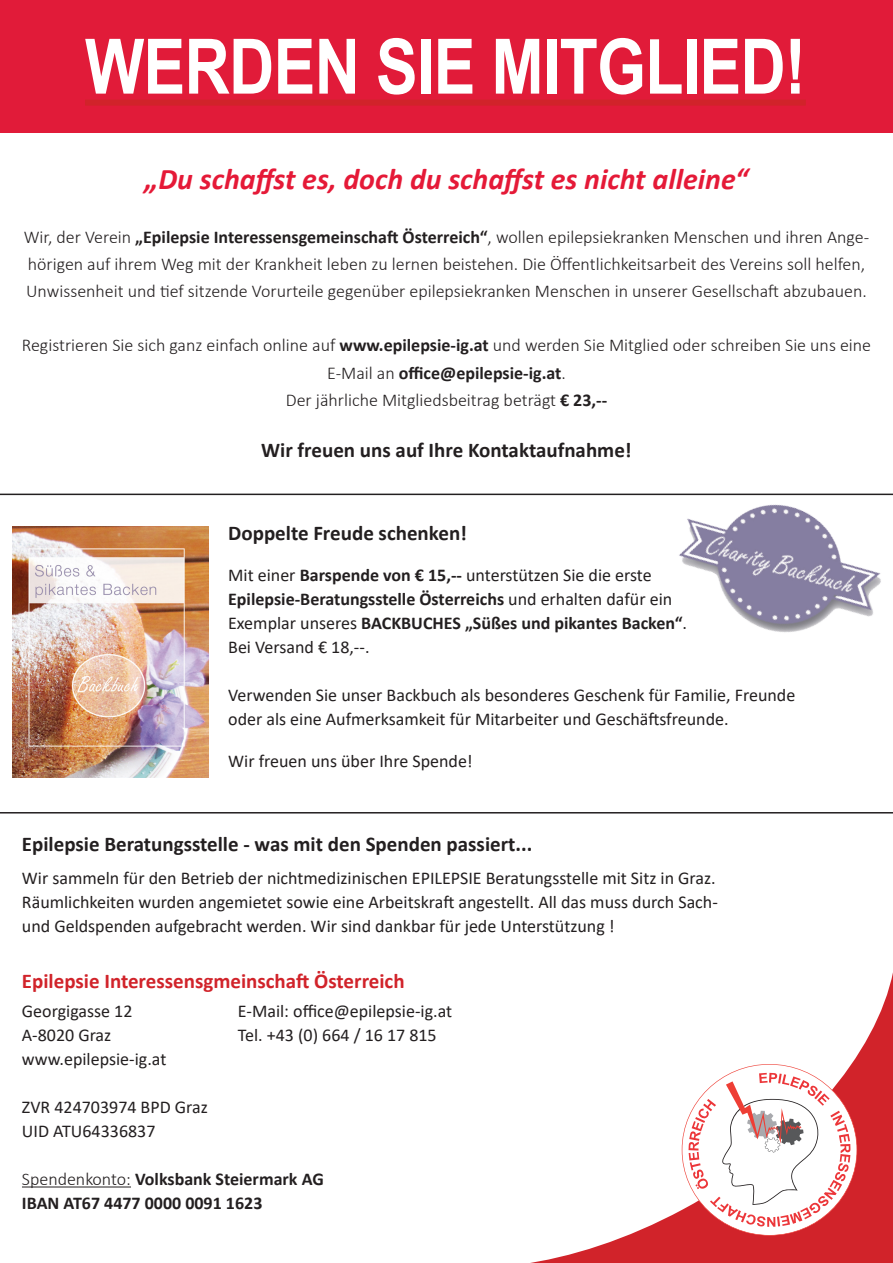
<style>
.page{position:relative;width:893px;height:1263px;background:#fff}
.page>*{position:absolute;margin:0;border:0;box-sizing:border-box;transform-origin:0 0}
.t1{font:700 76.5px "Arial Narrow";letter-spacing:-.01em;color:#fff}
.t2{font:italic 700 30px "Calibri";color:#e51937}
.t3{font:700 21px "Calibri";color:#231f20}
.t4{font:700 21px "Calibri";color:#d1232a}
.t5{font:18px "Calibri";color:#231f20}
.t6{font:300 18px/27px "Calibri";color:#231f20}
.t7{font:700 18px "Calibri";color:#231f20}
.s1{font-size:31.5px}
.s2{font-weight:700}
.s3{font-weight:400}
.s4{font-weight:300}
</style>
<div class="page">
<div style="left:0;top:0;width:893px;height:132px;background:#e11b39"></div>
<div style="left:85px;top:100px;width:721px;height:6px;background:#d1232a"></div>
<img style="left:12px;top:526px;width:196px;height:251px">
<hr style="left:0;top:494px;width:893px;height:1px;background:#231f20">
<hr style="left:0;top:812px;width:893px;height:1px;background:#231f20">
<hr style="left:22px;top:1186px;width:109px;height:1px;background:#231f20">
<img style="left:654px;top:493px;width:239px;height:140px">
<svg style="left:530px;top:972px;width:363px;height:291px"></svg>
<svg style="left:682px;top:1064px;width:175px;height:171px"></svg>
<p class="t1" style="left:85px;top:9px;width:722px">WERDEN SIE MITGLIED!</p>
<p class="t2" style="left:145px;top:158px;width:605px"><span class="s1">„</span>Du schaffst es, doch du schaffst es nicht alleine“</p>
<p class="t6" style="left:24px;top:224px;width:847px">Wir, der Verein <span class="s2">„Epilepsie Interessensgemeinschaft Österreich“</span>, wollen epilepsiekranken Menschen und ihren Ange&shy;hörigen auf ihrem Weg mit der Krankheit leben zu lernen beistehen. Die Öffentlichkeitsarbeit des Vereins soll helfen,<br>Unwissenheit und tief sitzende Vorurteile gegenüber epilepsiekranken Menschen in unserer Gesellschaft abzubauen.</p>
<p class="t6" style="left:22px;top:332px;width:851px;text-align:center">Registrieren Sie sich ganz einfach online auf <span class="s2">www.epilepsie-ig.at</span> und werden Sie Mitglied oder schreiben Sie uns eine<br>E-Mail an <span class="s2">office@epilepsie-ig.at</span>.</p>
<p class="t6" style="left:286px;top:386px;width:323px">Der jährliche Mitgliedsbeitrag beträgt <span class="s2">€ 23,--</span></p>
<p class="t3" style="left:261px;top:435px;width:372px">Wir freuen uns auf Ihre Kontaktaufnahme!</p>
<p class="t3" style="left:228px;top:519px;width:240px">Doppelte Freude schenken!</p>
<p class="t5" style="left:228px;top:563px;width:425px">Mit einer <span class="s2">Barspende von € 15,--</span> unterstützen Sie die erste</p>
<p class="t7" style="left:228px;top:587px;width:446px">Epilepsie-Beratungsstelle Österreichs <span class="s3">und erhalten dafür ein</span></p>
<p class="t7" style="left:228px;top:611px;width:460px"><span class="s3">Exemplar unseres</span> BACKBUCHES „Süßes und pikantes Backen“<span class="s3">.</span></p>
<p class="t5" style="left:228px;top:635px;width:143px">Bei Versand € 18,--.</p>
<p class="t5" style="left:228px;top:683px;width:569px">Verwenden Sie unser Backbuch als besonderes Geschenk für Familie, Freunde</p>
<p class="t5" style="left:228px;top:707px;width:502px">oder als eine Aufmerksamkeit für Mitarbeiter und Geschäftsfreunde.</p>
<p class="t5" style="left:228px;top:748px;width:246px">Wir freuen uns über Ihre Spende!</p>
<p class="t3" style="left:22px;top:829px;width:512px">Epilepsie Beratungsstelle - was mit den Spenden passiert...</p>
<p class="t5" style="left:22px;top:865px;width:695px">Wir sammeln für den Betrieb der nichtmedizinischen EPILEPSIE Beratungsstelle mit Sitz in Graz.</p>
<p class="t5" style="left:22px;top:889px;width:697px">Räumlichkeiten wurden angemietet sowie eine Arbeitskraft angestellt. All das muss durch Sach-</p>
<p class="t5" style="left:22px;top:913px;width:594px">und Geldspenden aufgebracht werden. Wir sind dankbar für jede Unterstützung !</p>
<p class="t4" style="left:22px;top:966px;width:384px">Epilepsie Interessensgmeinschaft Österreich</p>
<p class="t5" style="left:22px;top:998px;width:112px">Georgigasse 12</p>
<p class="t5" style="left:238px;top:998px;width:216px">E-Mail: office@epilepsie-ig.at</p>
<p class="t5" style="left:22px;top:1022px;width:91px">A-8020 Graz</p>
<p class="t5" style="left:238px;top:1022px;width:200px">Tel. +43 (0) 664 / 16 17 815</p>
<p class="t5" style="left:22px;top:1046px;width:146px">www.epilepsie-ig.at</p>
<p class="t5" style="left:22px;top:1094px;width:187px">ZVR 424703974 BPD Graz</p>
<p class="t5" style="left:22px;top:1118px;width:135px">UID ATU64336837</p>
<p class="t7" style="left:22px;top:1166px;width:303px"><span class="s4">Spendenkonto:</span> Volksbank Steiermark AG</p>
<p class="t7" style="left:22px;top:1190px;width:242px">IBAN AT67 4477 0000 0091 1623</p>
</div>
